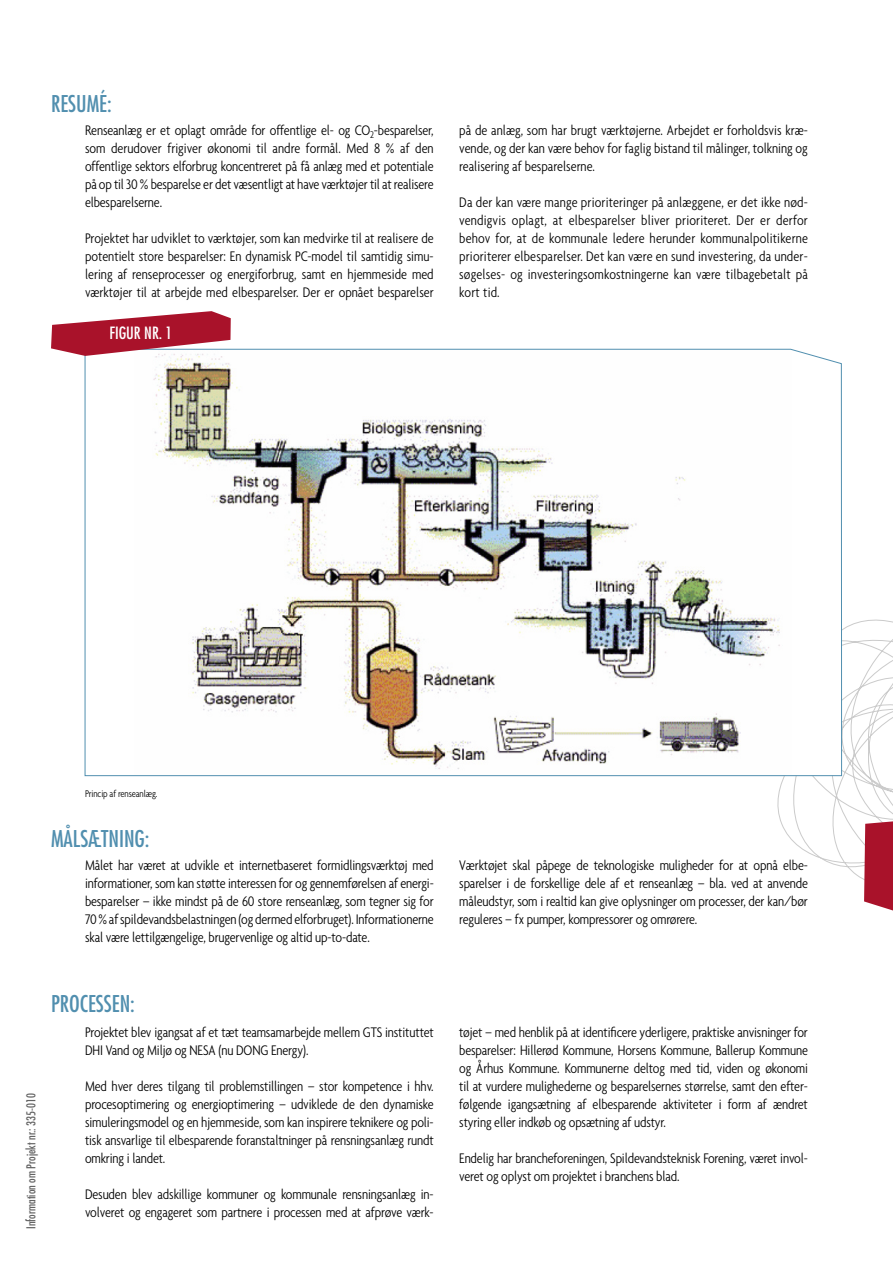
<style>
.page{position:relative;width:893px;height:1263px;background:#fff}
.page>*{position:absolute;margin:0;border:0;box-sizing:border-box;transform-origin:0 0}
.t1{font:condensed 22.5px "Futura";color:#518faf}
.t2{font:condensed 16.5px "Futura";color:#fff}
.t3{font:300 condensed 15px/18px "Agenda";letter-spacing:-.01em;color:#000;text-align:justify}
.t4{font:condensed 12px "Futura";color:#636363}
.t5{font:300 condensed 10.5px "Agenda";letter-spacing:-.01em;color:#000}
</style>
<div class="page">
<div style="left:25px;top:1092px;width:12px;height:7px;border:3px solid #fff;border-radius:50%"></div>
<div style="left:26px;top:1093px;width:10px;height:5px;border:3px solid #fff;border-radius:50%"></div>
<img style="left:84px;top:348px;width:758px;height:428px">
<svg style="left:51px;top:311px;width:182px;height:48px"></svg>
<svg style="left:778px;top:609px;width:115px;height:302px"></svg>
<h1 class="t1" style="left:51px;top:90px;width:62px">RESUMÉ:</h1>
<p class="t3" style="left:85px;top:121px;width:350px">Renseanlæg er et oplagt område for offentlige el- og CO<sub>2</sub>-besparelser, som derudover frigiver økonomi til andre formål. Med 8 % af den offentlige sektors elforbrug koncentreret på få anlæg med et potentiale på op til 30 % besparelse er det væsentligt at have værktøjer til at realisere elbesparelserne.</p>
<p class="t3" style="left:85px;top:229px;width:350px">Projektet har udviklet to værktøjer, som kan medvirke til at realisere de potentielt store besparelser: En dynamisk PC-model til samtidig simu&shy;lering af renseprocesser og energiforbrug, samt en hjemmeside med værktøjer til at arbejde med elbesparelser. Der er opnået besparelser</p>
<p class="t2" style="left:109px;top:322px;width:65px">FIGUR NR. 1</p>
<p class="t3" style="left:459px;top:121px;width:350px">på de anlæg, som har brugt værktøjerne. Arbejdet er forholdsvis kræ&shy;vende, og der kan være behov for faglig bistand til målinger, tolkning og realisering af besparelserne.</p>
<p class="t3" style="left:459px;top:193px;width:350px">Da der kan være mange prioriteringer på anlæggene, er det ikke nød&shy;vendigvis oplagt, at elbesparelser bliver prioriteret. Der er derfor behov for, at de kommunale ledere herunder kommunalpolitikerne prioriterer elbesparelser. Det kan være en sund investering, da under&shy;søgelses- og investeringsomkostningerne kan være tilbagebetalt på kort tid.</p>
<p class="t5" style="left:85px;top:787px;width:74px">Princip af renseanlæg.</p>
<h1 class="t1" style="left:51px;top:824px;width:100px">MÅLSÆTNING:</h1>
<p class="t3" style="left:85px;top:856px;width:350px">Målet har været at udvikle et internetbaseret formidlingsværktøj med informationer, som kan støtte interessen for og gennemførelsen af energi&shy;besparelser – ikke mindst på de 60 store renseanlæg, som tegner sig for 70 % af spildevandsbelastningen (og dermed elforbruget). Informationerne skal være lettilgængelige, brugervenlige og altid up-to-date.</p>
<p class="t3" style="left:459px;top:856px;width:350px">Værktøjet skal påpege de teknologiske muligheder for at opnå elbe&shy;sparelser i de forskellige dele af et renseanlæg – bla. ved at anvende måleudstyr, som i realtid kan give oplysninger om processer, der kan/bør reguleres – fx pumper, kompressorer og omrørere.</p>
<p class="t4" style="left:23px;top:1229px;width:137px;rotate:-90deg">Information om Projekt nr.: 335-010</p>
<h1 class="t1" style="left:51px;top:989px;width:85px">PROCESSEN:</h1>
<p class="t3" style="left:85px;top:1023px;width:350px">Projektet blev igangsat af et tæt teamsamarbejde mellem GTS instituttet<br>DHI Vand og Miljø og NESA (nu DONG Energy).</p>
<p class="t3" style="left:85px;top:1077px;width:350px">Med hver deres tilgang til problemstillingen – stor kompetence i hhv. procesoptimering og energioptimering – udviklede de den dynamiske simuleringsmodel og en hjemmeside, som kan inspirere teknikere og poli&shy;tisk ansvarlige til elbesparende foranstaltninger på rensningsanlæg rundt omkring i landet.</p>
<p class="t3" style="left:85px;top:1185px;width:350px">Desuden blev adskillige kommuner og kommunale rensningsanlæg in&shy;volveret og engageret som partnere i processen med at afprøve værk-</p>
<p class="t3" style="left:459px;top:1023px;width:350px">tøjet – med henblik på at identificere yderligere, praktiske anvisninger for besparelser: Hillerød Kommune, Horsens Kommune, Ballerup Kommune og Århus Kommune. Kommunerne deltog med tid, viden og økonomi til at vurdere mulighederne og besparelsernes størrelse, samt den efter&shy;følgende igangsætning af elbesparende aktiviteter i form af ændret styring eller indkøb og opsætning af udstyr.</p>
<p class="t3" style="left:459px;top:1149px;width:350px">Endelig har brancheforeningen, Spildevandsteknisk Forening, været invol&shy;veret og oplyst om projektet i branchens blad.</p>
</div>
